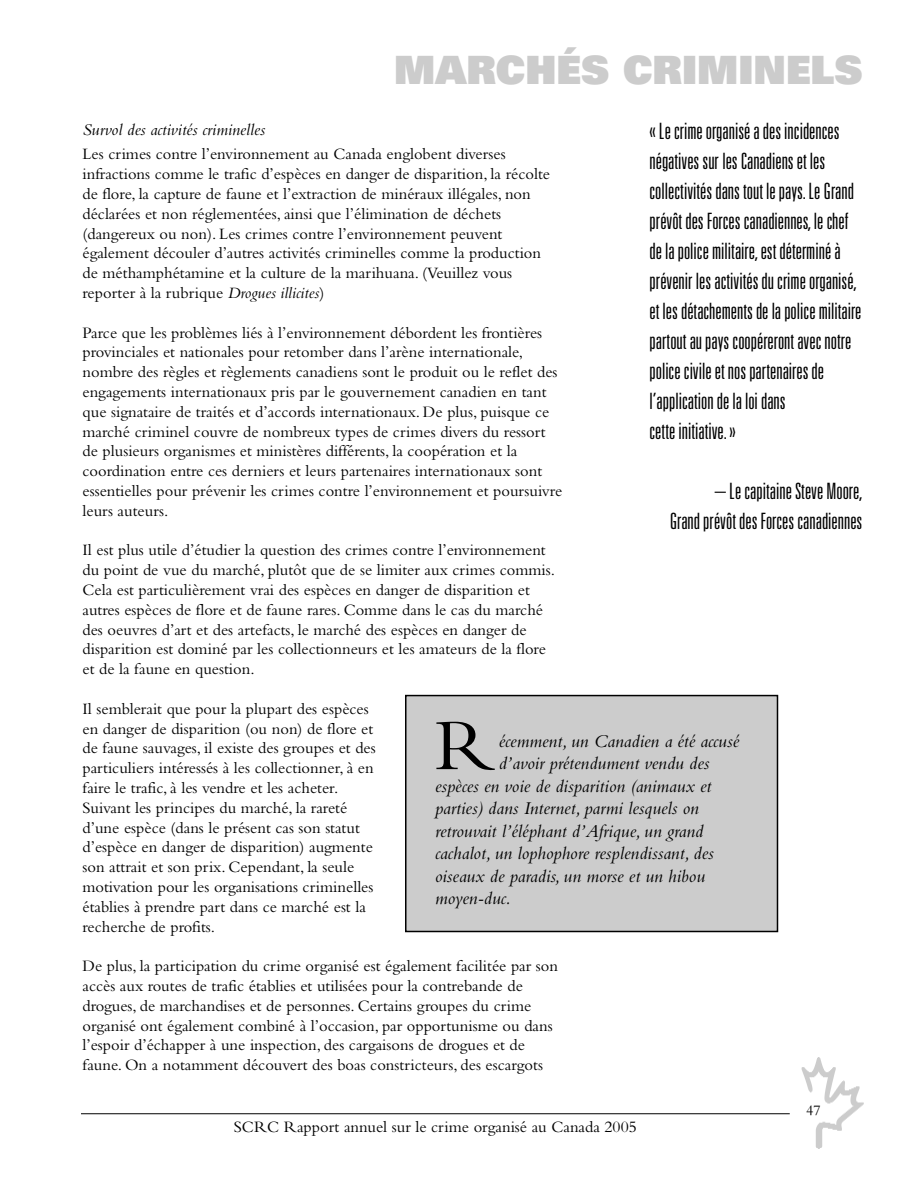
<style>
.page{position:relative;width:918px;height:1188px;background:#fff}
.page>*{position:absolute;margin:0;border:0;box-sizing:border-box;transform-origin:0 0}
.t1{font:75.15px "Bembo";color:#000}
.t2{font:900 39px "Univers";color:#ccc}
.t3{font:300 ultra-condensed 22.5px/30px "Univers";color:#000}
.t4{font:italic 18.75px "Bembo";color:#000}
.t5{font:italic 17.25px "Bembo";color:#000}
.t6{font:16.5px/19.8px "Bembo";color:#000}
.t7{font:15px "Bembo";color:#000}
.s1{font-style:italic}
</style>
<div class="page">
<img style="left:801px;top:1057px;width:63px;height:92px">
<hr style="left:81px;top:1113px;width:709px;height:1px;background:#000">
<div style="left:406px;top:696px;width:371px;height:235px;background:#ccc"></div>
<div style="left:405px;top:695px;width:373px;height:237px;border:2px solid #000"></div>
<h2 class="t2" style="left:394px;top:55px;width:470px">MARCHÉS CRIMINELS</h2>
<p class="t3" style="left:650px;top:117px;width:214px">« Le crime organisé a des incidences négatives sur les Canadiens et les collectivités dans tout le pays. Le Grand prévôt des Forces canadiennes, le chef de la police militaire, est déterminé à prévenir les activités du crime organisé, et les détachements de la police militaire partout au pays coopéreront avec notre police civile et nos partenaires de l’application de la loi dans<br>cette initiative. »</p>
<p class="t5" style="left:82px;top:123px;width:184px">Survol des activités criminelles</p>
<p class="t6" style="left:82px;top:146px;width:469px">Les crimes contre l’environnement au Canada englobent diverses infractions comme le trafic d’espèces en danger de disparition, la récolte de flore, la capture de faune et l’extraction de minéraux illégales, non déclarées et non réglementées, ainsi que l’élimination de déchets (dangereux ou non). Les crimes contre l’environnement peuvent également découler d’autres activités criminelles comme la production de méthamphétamine et la culture de la marihuana. (Veuillez vous reporter à la rubrique <span class="s1">Drogues illicites</span>)</p>
<p class="t6" style="left:82px;top:324px;width:481px">Parce que les problèmes liés à l’environnement débordent les frontières provinciales et nationales pour retomber dans l’arène internationale, nombre des règles et règlements canadiens sont le produit ou le reflet des engagements internationaux pris par le gouvernement canadien en tant que signataire de traités et d’accords internationaux. De plus, puisque ce marché criminel couvre de nombreux types de crimes divers du ressort de plusieurs organismes et ministères différents, la coopération et la coordination entre ces derniers et leurs partenaires internationaux sont essentielles pour prévenir les crimes contre l’environnement et poursuivre leurs auteurs.</p>
<p class="t6" style="left:82px;top:542px;width:474px">Il est plus utile d’étudier la question des crimes contre l’environnement du point de vue du marché, plutôt que de se limiter aux crimes commis.<br>Cela est particulièrement vrai des espèces en danger de disparition et autres espèces de flore et de faune rares. Comme dans le cas du marché des oeuvres d’art et des artefacts, le marché des espèces en danger de disparition est dominé par les collectionneurs et les amateurs de la flore et de la faune en question.</p>
<p class="t6" style="left:82px;top:700px;width:295px">Il semblerait que pour la plupart des espèces en danger de disparition (ou non) de flore et de faune sauvages, il existe des groupes et des particuliers intéressés à les collectionner, à en faire le trafic, à les vendre et les acheter.<br>Suivant les principes du marché, la rareté d’une espèce (dans le présent cas son statut d’espèce en danger de disparition) augmente son attrait et son prix. Cependant, la seule motivation pour les organisations criminelles établies à prendre part dans ce marché est la recherche de profits.</p>
<p class="t6" style="left:82px;top:958px;width:477px">De plus, la participation du crime organisé est également facilitée par son accès aux routes de trafic établies et utilisées pour la contrebande de drogues, de marchandises et de personnes. Certains groupes du crime organisé ont également combiné à l’occasion, par opportunisme ou dans l’espoir d’échapper à une inspection, des cargaisons de drogues et de faune. On a notamment découvert des boas constricteurs, des escargots</p>
<h3 class="t3" style="left:670px;top:477px;width:194px;text-align:right">– Le capitaine Steve Moore,<br>Grand prévôt des Forces canadiennes</h3>
<h1 class="t1" style="left:435px;top:719px;width:62px">R</h1>
<p class="t4" style="left:499px;top:734px;width:242px">écemment, un Canadien a été accusé</p>
<p class="t4" style="left:499px;top:757px;width:212px">d’avoir prétendument vendu des</p>
<p class="t4" style="left:435px;top:779px;width:278px">espèces en voie de disparition (animaux et</p>
<p class="t4" style="left:435px;top:802px;width:265px">parties) dans Internet, parmi lesquels on</p>
<p class="t4" style="left:435px;top:824px;width:270px">retrouvait l’éléphant d’Afrique, un grand</p>
<p class="t4" style="left:435px;top:847px;width:280px">cachalot, un lophophore resplendissant, des</p>
<p class="t4" style="left:435px;top:869px;width:272px">oiseaux de paradis, un morse et un hibou</p>
<p class="t4" style="left:435px;top:892px;width:78px">moyen-duc.</p>
<p class="t6" style="left:234px;top:1119px;width:404px">SCRC Rapport annuel sur le crime organisé au Canada 2005</p>
<p class="t7" style="left:806px;top:1105px;width:16px">47</p>
</div>
